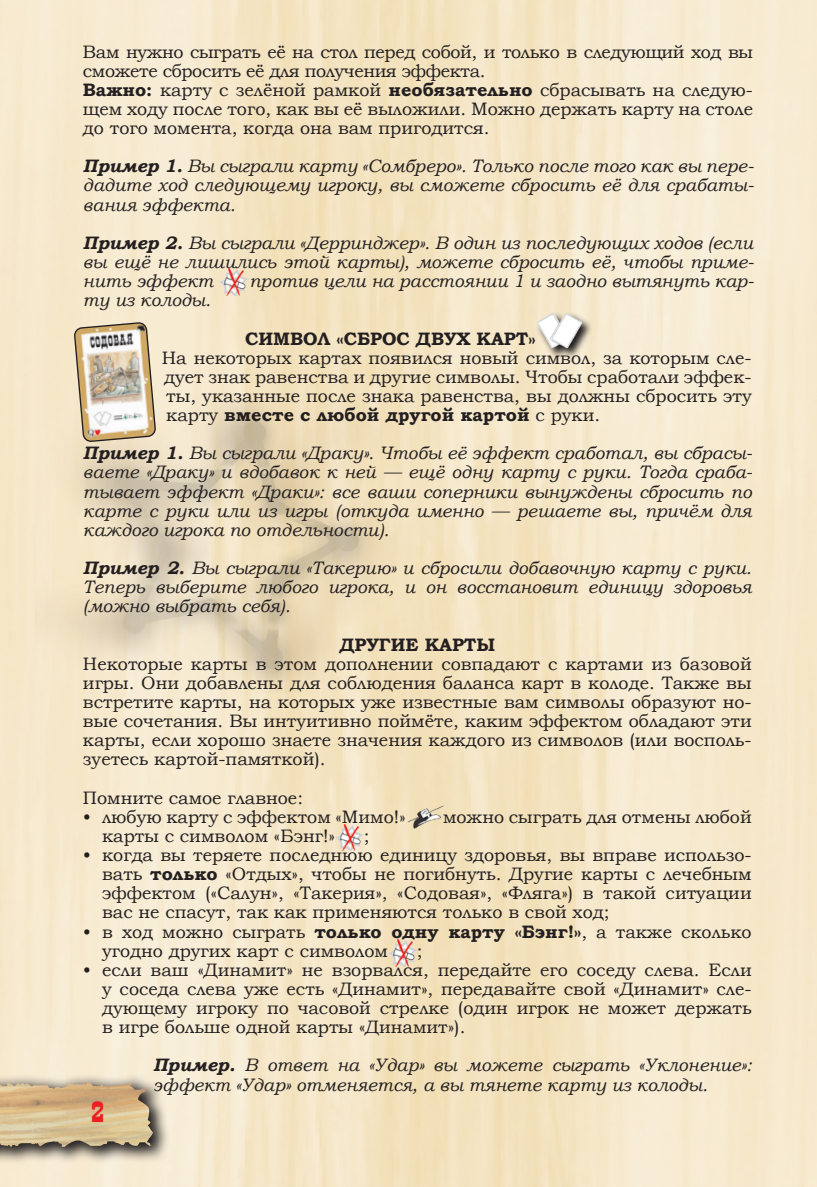
<style>
.page{position:relative;width:817px;height:1187px;background:#fff}
.page>*{position:absolute;margin:0;border:0;box-sizing:border-box;transform-origin:0 0}
.t1{font:31.5px "Traktir";color:#ee1d23;scale:1.5 1}
.t2{font:18px/19.1px "Bookman Old Style";color:#231f20;text-align:justify}
.t3{font:italic 18px/19.1px "Bookman Old Style";color:#231f20;text-align:justify}
.t4{font:700 18px "Bookman Old Style";color:#231f20}
.s1{font-weight:700}
</style>
<div class="page">
<img style="left:0;top:0;width:816px;height:1186px">
<img style="left:36px;top:393px;width:462px;height:299px">
<svg style="left:0;top:1072px;width:170px;height:92px;background:#cbc2af"></svg>
<img style="left:0;top:1081px;width:153px;height:65px">
<img style="left:408px;top:804px;width:36px;height:25px">
<svg style="left:535px;top:311px;width:57px;height:48px"></svg>
<img style="left:537px;top:313px;width:45px;height:35px">
<img style="left:335px;top:824px;width:29px;height:26px">
<img style="left:389px;top:939px;width:28px;height:27px">
<img style="left:219px;top:269px;width:29px;height:26px">
<svg style="left:74px;top:322px;width:81px;height:119px"></svg>
<p class="t2" style="left:83px;top:42px;width:671px;text-align:left">Вам нужно сыграть её на стол перед собой, и только в следующий ход вы сможете сбросить её для получения эффекта.<br><span class="s1">Важно:</span> карту с зелёной рамкой <span class="s1">необязательно</span> сбрасывать на следую&shy;щем ходу после того, как вы её выложили. Можно держать карту на столе до того момента, когда она вам пригодится.</p>
<p class="t3" style="left:83px;top:156px;width:672px"><span class="s1">Пример 1.</span> Вы сыграли карту «Сомбреро». Только после того как вы пере&shy;дадите ход следующему игроку, вы сможете сбросить её для срабаты&shy;вания эффекта.</p>
<p class="t3" style="left:83px;top:233px;width:672px"><span class="s1">Пример 2.</span> Вы сыграли «Дерринджер». В один из последующих ходов (если вы ещё не лишились этой карты), можете сбросить её, чтобы приме&shy;нить эффект</p>
<p class="t3" style="left:249px;top:271px;width:505px">против цели на расстоянии 1 и заодно вытянуть кар-</p>
<p class="t3" style="left:83px;top:290px;width:129px">ту из колоды.</p>
<p class="t4" style="left:245px;top:325px;width:292px">СИМВОЛ «СБРОС ДВУХ КАРТ»</p>
<p class="t2" style="left:162px;top:348px;width:591px">На некоторых картах появился новый символ, за которым сле&shy;дует знак равенства и другие символы. Чтобы сработали эффек&shy;ты, указанные после знака равенства, вы должны сбросить эту карту <span class="s1">вместе с любой другой картой</span> с руки.</p>
<p class="t3" style="left:83px;top:443px;width:670px"><span class="s1">Пример 1.</span> Вы сыграли «Драку». Чтобы её эффект сработал, вы сбрасы&shy;ваете «Драку» и вдобавок к ней — ещё одну карту с руки. Тогда сраба&shy;тывает эффект «Драки»: все ваши соперники вынуждены сбросить по карте с руки или из игры (откуда именно — решаете вы, причём для каждого игрока по отдельности).</p>
<p class="t3" style="left:83px;top:558px;width:670px"><span class="s1">Пример 2.</span> Вы сыграли «Такерию» и сбросили добавочную карту с руки.<br>Теперь выберите любого игрока, и он восстановит единицу здоровья (можно выбрать себя).</p>
<p class="t4" style="left:339px;top:631px;width:157px">ДРУГИЕ КАРТЫ</p>
<p class="t2" style="left:83px;top:654px;width:670px">Некоторые карты в этом дополнении совпадают с картами из базовой игры. Они добавлены для соблюдения баланса карт в колоде. Также вы встретите карты, на которых уже известные вам символы образуют но&shy;вые сочетания. Вы интуитивно поймёте, каким эффектом обладают эти карты, если хорошо знаете значения каждого из символов (или восполь&shy;зуетесь картой-памяткой).</p>
<p class="t2" style="left:83px;top:788px;width:221px">Помните самое главное:</p>
<p class="t2" style="left:83px;top:807px;width:324px">• любую карту с эффектом «Мимо!»</p>
<p class="t2" style="left:443px;top:807px;width:310px">можно сыграть для отмены любой</p>
<p class="t2" style="left:102px;top:826px;width:234px">карты с символом «Бэнг!»</p>
<p class="t2" style="left:364px;top:826px;width:7px">;</p>
<p class="t2" style="left:102px;top:845px;width:651px;text-indent:-19px">• когда вы теряете последнюю единицу здоровья, вы вправе использо&shy;вать <span class="s1">только</span> «Отдых», чтобы не погибнуть. Другие карты с лечебным эффектом («Салун», «Такерия», «Содовая», «Фляга») в такой ситуации вас не спасут, так как применяются только в свой ход;</p>
<p class="t2" style="left:102px;top:921px;width:651px;text-indent:-19px">• в ход можно сыграть <span class="s1">только одну карту «Бэнг!»</span>, а также сколько угодно других карт с символом</p>
<p class="t2" style="left:417px;top:940px;width:7px">;</p>
<p class="t2" style="left:102px;top:960px;width:651px;text-indent:-19px">• если ваш «Динамит» не взорвался, передайте его соседу слева. Если у соседа слева уже есть «Динамит», передавайте свой «Динамит» сле&shy;дующему игроку по часовой стрелке (один игрок не может держать в игре больше одной карты «Динамит»).</p>
<p class="t3" style="left:153px;top:1055px;width:600px"><span class="s1">Пример.</span> В ответ на «Удар» вы можете сыграть «Уклонение»: эффект «Удар» отменяется, а вы тянете карту из колоды.</p>
<h1 class="t1" style="left:90px;top:1096px;width:12px">2</h1>
</div>
